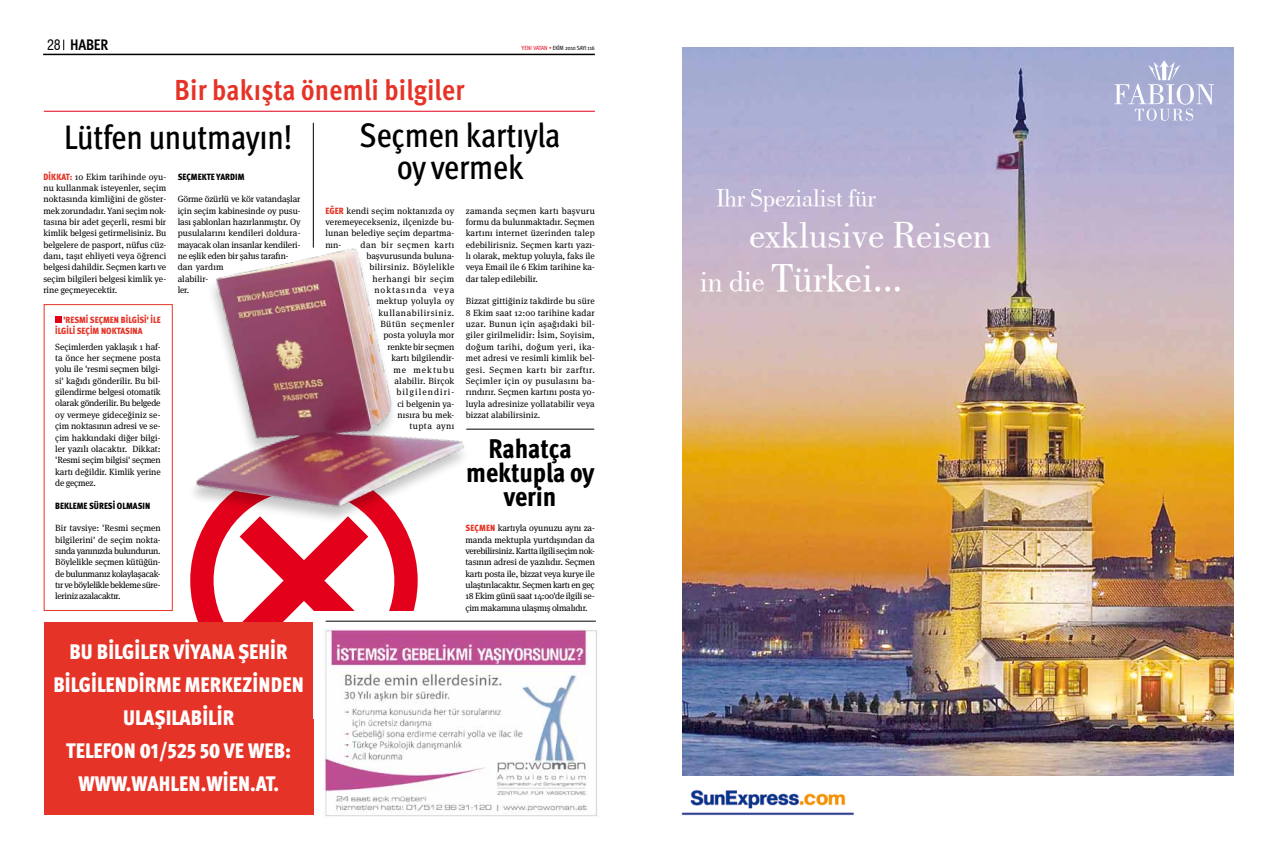
<style>
.page{position:relative;width:1276px;height:851px;background:#fff}
.page>*{position:absolute;margin:0;border:0;box-sizing:border-box;transform-origin:0 0}
.t1{font:40.1px "Bodoni Book BT";letter-spacing:-.005em;color:#fff}
.t2{font:37.4px "Bodoni Book BT";letter-spacing:-.005em;color:#fff}
.t3{font:500 34px/32px "Meta Cond Pro";letter-spacing:-.005em;color:#000;text-align:center}
.t4{font:700 29px "Meta Cond Pro";letter-spacing:.005em;color:#e53427}
.t5{font:800 27px/24px "Meta Cond Pro";letter-spacing:-.005em;color:#000;text-align:center}
.t6{font:25.2px "Bodoni Book BT";letter-spacing:-.005em;color:#fff}
.t7{font:900 21px "Meta Cond Pro";letter-spacing:.005em;color:#fff}
.t8{font:700 15.3px "Meta Cond Pro";letter-spacing:-.015em;color:#000}
.t9{font:9px/11.3px "Meta Serif Pro";letter-spacing:-.005em;color:#000;text-align:justify}
.t10{font:9px/11.3px "Meta Serif Pro";letter-spacing:.035em;color:#000;text-align:right}
.t11{font:900 9px/11px "Meta Cond Pro";letter-spacing:.095em;color:#e53427}
.t12{font:900 9px "Meta Cond Pro";letter-spacing:.055em;color:#000}
.t13{font:900 9px "Meta Cond Pro";letter-spacing:.03em;color:#000}
.t14{font:6px "Meta Cond Pro";letter-spacing:-.01em;color:#000}
.s1{font-family:"Swiss 721 BT";font-weight:400;font-stretch:condensed;font-size:14px}
.s2{color:#e2001a}
.s3{font-family:"Meta Cond Pro";font-weight:900;color:#e53427}
.s4{font-size:29.9px}
</style>
<div class="page">
<hr style="left:43px;top:54px;width:552px;height:1px;background:#000">
<svg style="left:242px;top:551px;width:112px;height:71px"></svg>
<div style="left:190px;top:467px;width:228px;height:227px;border:23px solid #e2001a;border-radius:50%"></div>
<hr style="left:44px;top:111px;width:551px;height:1px;background:#e2001a">
<img style="left:172px;top:175px;width:314px;height:376px">
<div style="left:55px;top:316px;width:7px;height:7px;background:#e2001a"></div>
<hr style="left:466px;top:429px;width:128px;height:1px;background:#000">
<div style="left:44px;top:622px;width:269px;height:192px;background:#e53427"></div>
<img style="left:682px;top:47px;width:551px;height:728px">
<img style="left:681px;top:789px;width:173px;height:27px">
<svg style="left:1114px;top:60px;width:100px;height:61px;background:#b4b9d9"></svg>
<hr style="left:313px;top:123px;width:1px;height:124px;background:#000">
<div style="left:313px;top:610px;width:255px;height:108px;background:#fff"></div>
<hr style="left:326px;top:620px;width:270px;height:1px;background:#000">
<img style="left:324px;top:628px;width:274px;height:188px">
<h3 class="t8" style="left:47px;top:35px;width:63px"><span class="s1">28</span> HABER</h3>
<p class="t14" style="left:521px;top:44px;width:75px"><span class="s2">Yeni VATAN •</span> EKİM 2010 SAYI 116</p>
<h3 class="t4" style="left:175px;top:71px;width:291px">Bir bakışta önemli bilgiler</h3>
<h3 class="t3" style="left:64px;top:122px;width:229px">Lütfen unutmayın!</h3>
<h3 class="t3" style="left:360px;top:120px;width:202px">Seçmen kartıyla oy vermek</h3>
<p class="t9" style="left:43px;top:170px;width:124px"><span class="s3">DIKKAT:</span> 10 Ekim tarihinde oyu&shy;nu kullanmak isteyenler, seçim noktasında kimliğini de göster&shy;mek zorundadır. Yani seçim nok&shy;tasına bir adet geçerli, resmi bir kimlik belgesi getirmelisiniz. Bu belgelere de pasport, nüfus cüz&shy;danı, taşıt ehliyeti veya öğrenci belgesi dahildir. Seçmen kartı ve seçim bilgileri belgesi kimlik ye&shy;rine geçmeyecektir.</p>
<p class="t13" style="left:178px;top:171px;width:68px">SEÇMEKTE YARDIM</p>
<p class="t9" style="left:178px;top:193px;width:124px;text-align:left">Görme özürlü ve kör vatandaşlar için seçim kabinesinde oy pusu&shy;lası şablonları hazırlanmıştır. Oy pusulalarını kendileri doldura&shy;mayacak olan insanlar kendileri&shy;ne eşlik eden bir şahıs tarafın&shy;dan yardım<br>alabilir-<br>ler.</p>
<p class="t9" style="left:325px;top:204px;width:131px"><span class="s3">EĞ ER</span> kendi seçim noktanızda oy veremeyecekseniz, ilçenizde bu&shy;lunan belediye seçim departma&shy;nın-</p>
<p class="t9" style="left:466px;top:204px;width:131px">zamanda seçmen kartı başvuru formu da bulunmaktadır. Seçmen kartını internet üzerinden talep edebilirisniz. Seçmen kartı yazı&shy;lı olarak, mektup yoluyla, faks ile veya Email ile 6 Ekim tarihine ka&shy;dar talep edilebilir.</p>
<p class="t9" style="left:466px;top:295px;width:131px">Bizzat gittiğiniz takdirde bu süre 8 Ekim saat 12:00 tarihine kadar uzar. Bunun için aşağıdaki bil&shy;giler girilmelidir: İsim, Soyisim, doğum tarihi, doğum yeri, ika&shy;met adresi ve resimli kimlik bel&shy;gesi. Seçmen kartı bir zarftır.<br>Seçimler için oy pusulasını ba&shy;rındırır. Seçmen kartını posta yo&shy;luyla adresinize yollatabilir veya bizzat alabilirsiniz.</p>
<p class="t10" style="left:360px;top:238px;width:96px">dan bir seçmen kartı başvurusunda buluna&shy;bilirsiniz. Böylelikle herhangi bir seçim noktasında veya mektup yoluyla oy kullanabilirsiniz.<br>Bütün seçmenler posta yoluyla mor renkte bir seçmen<br>kartı bilgilendir-<br>me mektubu alabilir. Birçok bilgilendiri-<br>ci belgenin ya-<br>nısıra bu mek-<br>tupta aynı</p>
<p class="t11" style="left:55px;top:314px;width:107px;text-indent:8px">'RESMI SEÇMEN BI LGISI' ILE<br>ILGI LI SEÇIM NOKTASINA</p>
<p class="t9" style="left:55px;top:340px;width:107px">Seçimlerden yaklaşık 1 haf&shy;ta önce her seçmene posta yolu ile 'resmi seçmen bilgi&shy;si' kağıdı gönderilir. Bu bil&shy;gilendirme belgesi otomatik olarak gönderilir. Bu belgede oy vermeye gideceğiniz se&shy;çim noktasının adresi ve se&shy;çim hakkındaki diğer bilgi&shy;ler yazılı olacaktır. Dikkat: 'Resmi seçim bilgisi' seçmen kartı değildir. Kimlik yerine de geçmez.</p>
<p class="t12" style="left:55px;top:499px;width:97px">BEKLEME SÜRESI OLMASIN</p>
<p class="t9" style="left:55px;top:522px;width:107px">Bir tavsiye: 'Resmi seçmen bilgilerini' de seçim nokta&shy;sında yanınızda bulundurun.<br>Böylelikle seçmen kütüğün&shy;de bulunmanız kolaylaşacak&shy;tır ve böylelikle bekleme süre&shy;leriniz azalacaktır.</p>
<h3 class="t5" style="left:466px;top:437px;width:130px">Rahatça mektupla oy verin</h3>
<p class="t9" style="left:465px;top:522px;width:131px"><span class="s3">SEÇM EN</span> kartıyla oyunuzu aynı za&shy;manda mektupla yurtdışından da verebilirsiniz. Kartta ilgili seçim nok&shy;tasının adresi de yazılıdır. Seçmen kartı posta ile, bizzat veya kurye ile ulaştırılacaktır. Seçmen kartı en geç 18 Ekim günü saat 14:00'de ilgili se&shy;çim makamına ulaşmış olmalıdır.</p>
<h3 class="t7" style="left:70px;top:637px;width:134px">BU BİLGİLER VİYANA</h3>
<h3 class="t7" style="left:238px;top:637px;width:50px">ŞEHİR</h3>
<h3 class="t7" style="left:53px;top:670px;width:159px">BİLGİLENDİRME MERKEZ</h3>
<h3 class="t7" style="left:252px;top:670px;width:41px">İNDEN</h3>
<h3 class="t7" style="left:123px;top:703px;width:111px">ULAŞILABİLİR</h3>
<h3 class="t7" style="left:66px;top:736px;width:227px">TELEFON 01/525 50 VE WEB:</h3>
<h3 class="t7" style="left:78px;top:769px;width:18px">WWW</h3>
<h3 class="t7" style="left:126px;top:769px;width:155px">.WAHLEN.WI EN.AT.</h3>
<h3 class="t6" style="left:716px;top:182px;width:161px">Ihr Spezialist für</h3>
<h2 class="t2" style="left:749px;top:212px;width:244px">exklusive Reisen</h2>
<h1 class="t1" style="left:700px;top:253px;width:204px"><span class="s4">in die</span> Türkei...</h1>
</div>
